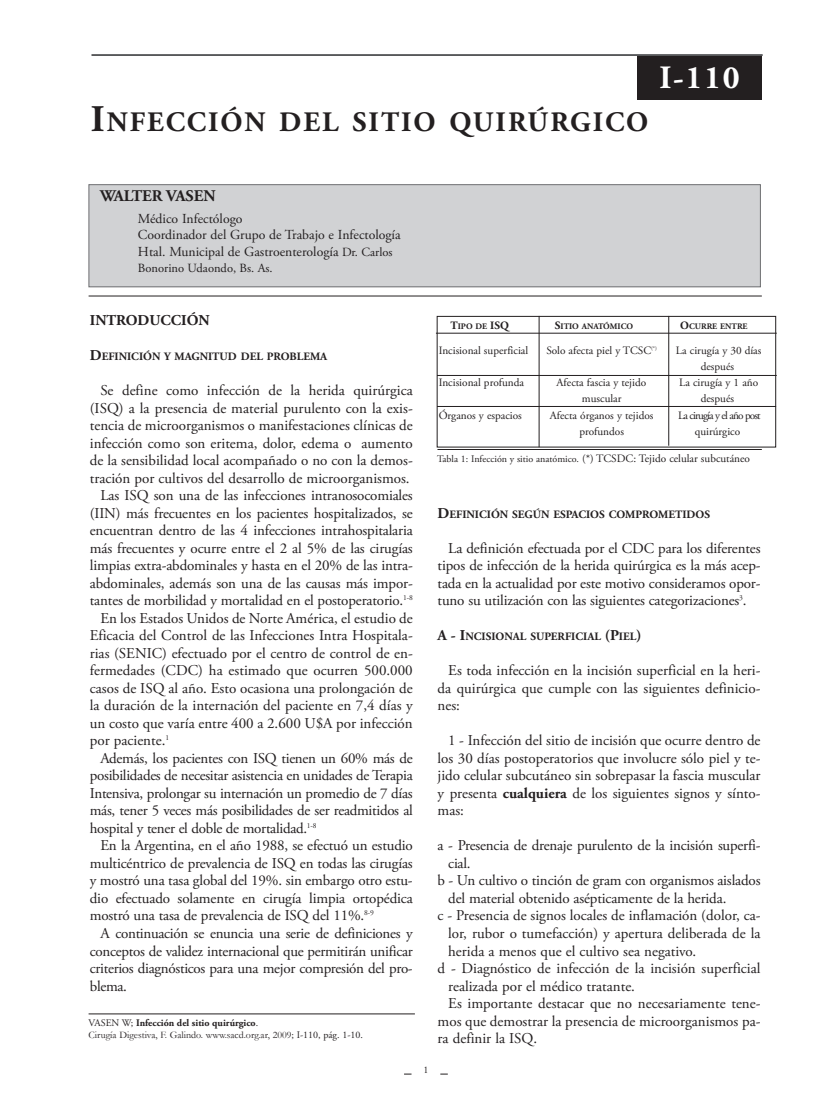
<style>
.page{position:relative;width:815px;height:1099px;background:#fff}
.page>*{position:absolute;margin:0;border:0;box-sizing:border-box;transform-origin:0 0}
.t1{font:700 32.5px "Adobe Garamond Pro";color:#fff}
.t2{font:700 28.12px "Adobe Garamond Pro";letter-spacing:.07em;color:#231f20}
.t3{font:700 16.25px "Adobe Garamond Pro";color:#231f20}
.t4{font:15px/17.5px "Adobe Garamond Pro";letter-spacing:-.01em;color:#231f20;text-align:justify}
.t5{font:700 15px "Adobe Garamond Pro";color:#231f20}
.t6{font:13.75px/16.2px "Adobe Garamond Pro";color:#231f20}
.t7{font:12.5px "Adobe Garamond Pro";color:#231f20}
.t8{font:11.25px/16.2px "Adobe Garamond Pro";color:#231f20;text-align:center}
.t9{font:700 11.25px "Adobe Garamond Pro";color:#231f20}
.t10{font:11.25px "Adobe Garamond Pro";letter-spacing:-.075em;color:#231f20}
.t11{font:10px "Adobe Garamond Pro";color:#231f20}
.t12{font:10px "Garamond";color:#231f20}
.t13{font:700 10px "Adobe Garamond Pro";color:#231f20}
.t14{font:700 8.5px "Adobe Garamond Pro";color:#231f20}
.s1{font-size:37.5px}
.s2{font-size:12.5px}
.s3{font-size:15px}
.s4{font-weight:400}
.s5{font-family:"Adobe Garamond Pro"}
.s6{font-size:11.25px}
.s7{font-weight:700}
</style>
<div class="page">
<div style="left:89px;top:185px;width:671px;height:101px;background:#d1d2d4"></div>
<div style="left:89px;top:184px;width:672px;height:103px;border:1px solid #6c6d70"></div>
<hr style="left:91px;top:54px;width:672px;height:2px;background:#57585a">
<hr style="left:89px;top:296px;width:673px;height:1px;background:#231f20">
<div style="left:637px;top:56px;width:124px;height:43px;background:#231f20"></div>
<hr style="left:89px;top:1013px;width:326px;height:1px;background:#231f20">
<div style="left:437px;top:316px;width:339px;height:131px;border:1px solid #231f20"></div>
<hr style="left:436px;top:333px;width:341px;height:1px;background:#231f20">
<hr style="left:539px;top:316px;width:1px;height:131px;background:#231f20">
<hr style="left:669px;top:316px;width:1px;height:130px;background:#231f20">
<hr style="left:437px;top:375px;width:340px;height:1px;background:#231f20">
<hr style="left:437px;top:406px;width:339px;height:1px;background:#231f20">
<hr style="left:437px;top:449px;width:325px;height:1px;background:#231f20">
<h2 class="t2" style="left:91px;top:111px;width:559px"><span class="s1">I</span>NFECCIÓN DEL SITIO QUIRÚRGICO</h2>
<h1 class="t1" style="left:659px;top:65px;width:82px">I-110</h1>
<p class="t3" style="left:100px;top:189px;width:117px">WALTER VASEN</p>
<p class="t6" style="left:138px;top:212px;width:264px">Médico Infectólogo<br>Coordinador del Grupo de Trabajo e Infectología<br>Htal. Municipal de Gastroenterología <span class="s2">Dr. Carlos</span></p>
<p class="t7" style="left:138px;top:263px;width:136px">Bonorino Udaondo, Bs. As.</p>
<p class="t5" style="left:90px;top:314px;width:121px">INTRODUCCIÓN</p>
<p class="t9" style="left:90px;top:352px;width:239px"><span class="s3">D</span>EFINICIÓN Y MAGNITUD DEL PROBLEMA</p>
<p class="t4" style="left:100px;top:383px;width:314px">Se define como infección de la herida quirúrgica</p>
<p class="t4" style="left:90px;top:400px;width:324px">(ISQ) a la presencia de material purulento con la exis-</p>
<p class="t4" style="left:90px;top:418px;width:324px">tencia de microorganismos o manifestaciones clínicas de</p>
<p class="t4" style="left:90px;top:435px;width:324px">infección como son eritema, dolor, edema o aumento</p>
<p class="t4" style="left:90px;top:453px;width:324px">de la sensibilidad local acompañado o no con la demos-</p>
<p class="t4" style="left:90px;top:470px;width:321px">tración por cultivos del desarrollo de microorganismos.</p>
<p class="t4" style="left:100px;top:488px;width:314px">Las ISQ son una de las infecciones intranosocomiales</p>
<p class="t4" style="left:90px;top:505px;width:324px">(IIN) más frecuentes en los pacientes hospitalizados, se</p>
<p class="t4" style="left:90px;top:523px;width:324px">encuentran dentro de las 4 infecciones intrahospitalaria</p>
<p class="t4" style="left:90px;top:540px;width:324px">más frecuentes y ocurre entre el 2 al 5% de las cirugías</p>
<p class="t4" style="left:90px;top:558px;width:324px">limpias extra-abdominales y hasta en el 20% de las intra-</p>
<p class="t4" style="left:90px;top:575px;width:324px">abdominales, además son una de las causas más impor-</p>
<p class="t4" style="left:90px;top:593px;width:324px">tantes de morbilidad y mortalidad en el postoperatorio.<sup>1-8</sup></p>
<p class="t4" style="left:100px;top:610px;width:314px">En los Estados Unidos de Norte América, el estudio de</p>
<p class="t4" style="left:90px;top:628px;width:324px">Eficacia del Control de las Infecciones Intra Hospitala-</p>
<p class="t4" style="left:90px;top:645px;width:324px">rias (SENIC) efectuado por el centro de control de en-</p>
<p class="t4" style="left:90px;top:663px;width:324px">fermedades (CDC) ha estimado que ocurren 500.000</p>
<p class="t4" style="left:90px;top:680px;width:324px">casos de ISQ al año. Esto ocasiona una prolongación de</p>
<p class="t4" style="left:90px;top:698px;width:324px">la duración de la internación del paciente en 7,4 días y</p>
<p class="t4" style="left:90px;top:715px;width:324px">un costo que varía entre 400 a 2.600 U$A por infección</p>
<p class="t4" style="left:90px;top:733px;width:81px">por paciente.<sup>1</sup></p>
<p class="t4" style="left:100px;top:750px;width:314px">Además, los pacientes con ISQ tienen un 60% más de</p>
<p class="t4" style="left:90px;top:768px;width:324px">posibilidades de necesitar asistencia en unidades de Terapia</p>
<p class="t4" style="left:90px;top:785px;width:324px">Intensiva, prolongar su internación un promedio de 7 días</p>
<p class="t4" style="left:90px;top:803px;width:324px">más, tener 5 veces más posibilidades de ser readmitidos al</p>
<p class="t4" style="left:90px;top:820px;width:228px">hospital y tener el doble de mortalidad.<sup>1-8</sup></p>
<p class="t4" style="left:100px;top:838px;width:314px">En la Argentina, en el año 1988, se efectuó un estudio</p>
<p class="t4" style="left:90px;top:855px;width:324px">multicéntrico de prevalencia de ISQ en todas las cirugías</p>
<p class="t4" style="left:90px;top:873px;width:324px">y mostró una tasa global del 19%. sin embargo otro estu-</p>
<p class="t4" style="left:90px;top:890px;width:324px">dio efectuado solamente en cirugía limpia ortopédica</p>
<p class="t4" style="left:90px;top:908px;width:286px">mostró una tasa de prevalencia de ISQ del 11%.<sup>8-9</sup></p>
<p class="t4" style="left:100px;top:925px;width:314px">A continuación se enuncia una serie de definiciones y</p>
<p class="t4" style="left:90px;top:943px;width:324px">conceptos de validez internacional que permitirán unificar</p>
<p class="t4" style="left:90px;top:960px;width:324px">criterios diagnósticos para una mejor compresión del pro-</p>
<p class="t4" style="left:90px;top:978px;width:39px">blema.</p>
<p class="t13" style="left:89px;top:1018px;width:171px"><span class="s4">VASEN W;</span> Infección del sitio quirúrgico<span class="s4">.</span></p>
<p class="t12" style="left:89px;top:1029px;width:276px">Cirugía Digestiva, F. Galindo. www.sacd.org.ar, 2009<span class="s5">; I-110, pág. 1-10.</span></p>
<p class="t14" style="left:451px;top:322px;width:60px"><span class="s6">T</span>IPO DE <span class="s6">ISQ</span></p>
<p class="t14" style="left:555px;top:322px;width:80px"><span class="s6">S</span>ITIO ANATÓMICO</p>
<p class="t14" style="left:680px;top:322px;width:69px"><span class="s6">O</span>CURRE ENTRE</p>
<p class="t8" style="left:439px;top:343px;width:91px">Incisional superficial</p>
<p class="t8" style="left:546px;top:343px;width:112px">Solo afecta piel y TCSC<sup>(*)</sup></p>
<p class="t8" style="left:676px;top:343px;width:87px">La cirugía y 30 días después</p>
<p class="t8" style="left:439px;top:375px;width:87px">Incisional profunda</p>
<p class="t8" style="left:557px;top:375px;width:91px">Afecta fascia y tejido</p>
<p class="t8" style="left:679px;top:375px;width:81px">La cirugía y 1 año</p>
<p class="t8" style="left:582px;top:391px;width:41px">muscular</p>
<p class="t8" style="left:701px;top:391px;width:35px">después</p>
<p class="t8" style="left:439px;top:408px;width:85px">Órganos y espacios</p>
<p class="t8" style="left:550px;top:408px;width:105px">Afecta órganos y tejidos</p>
<p class="t10" style="left:678px;top:410px;width:84px">La cirugía y el año post</p>
<p class="t8" style="left:579px;top:424px;width:46px">profundos</p>
<p class="t8" style="left:695px;top:424px;width:47px">quirúrgico</p>
<p class="t11" style="left:437px;top:455px;width:314px">Tabla 1: Infección y sitio anatómico. <span class="s6">(*) TCSDC: Tejido celular subcutáneo</span></p>
<p class="t11" style="left:424px;top:1065px;width:6px">1</p>
<p class="t9" style="left:438px;top:509px;width:274px"><span class="s3">D</span>EFINICIÓN SEGÚN ESPACIOS COMPROMETIDOS</p>
<p class="t4" style="left:438px;top:540px;width:324px;text-indent:11px">La definición efectuada por el CDC para los diferentes tipos de infección de la herida quirúrgica es la más acep&shy;tada en la actualidad por este motivo consideramos opor&shy;tuno su utilización con las siguientes categorizaciones<sup>3</sup>.</p>
<p class="t9" style="left:438px;top:632px;width:205px"><span class="s3">A - I</span>NCISIONAL SUPERFICIAL <span class="s3">(P</span>IEL<span class="s3">)</span></p>
<p class="t4" style="left:438px;top:663px;width:324px;text-indent:11px">Es toda infección en la incisión superficial en la heri&shy;da quirúrgica que cumple con las siguientes definicio&shy;nes:</p>
<p class="t4" style="left:438px;top:733px;width:324px;text-indent:11px">1 - Infección del sitio de incisión que ocurre dentro de los 30 días postoperatorios que involucre sólo piel y te&shy;jido celular subcutáneo sin sobrepasar la fascia muscular y presenta <span class="s7">cualquiera</span> de los siguientes signos y sínto&shy;mas:</p>
<p class="t4" style="left:438px;top:838px;width:324px">a - Presencia de drenaje purulento de la incisión superfi-</p>
<p class="t4" style="left:448px;top:855px;width:24px">cial.</p>
<p class="t4" style="left:438px;top:873px;width:324px">b - Un cultivo o tinción de gram con organismos aislados</p>
<p class="t4" style="left:448px;top:890px;width:280px">del material obtenido asépticamente de la herida.</p>
<p class="t4" style="left:438px;top:908px;width:324px">c - Presencia de signos locales de inflamación (dolor, ca-</p>
<p class="t4" style="left:448px;top:925px;width:314px">lor, rubor o tumefacción) y apertura deliberada de la</p>
<p class="t4" style="left:448px;top:943px;width:250px">herida a menos que el cultivo sea negativo.</p>
<p class="t4" style="left:438px;top:960px;width:324px">d - Diagnóstico de infección de la incisión superficial</p>
<p class="t4" style="left:448px;top:978px;width:188px">realizada por el médico tratante.</p>
<p class="t4" style="left:448px;top:995px;width:314px">Es importante destacar que no necesariamente tene-</p>
<p class="t4" style="left:438px;top:1013px;width:324px">mos que demostrar la presencia de microorganismos pa-</p>
<p class="t4" style="left:438px;top:1030px;width:101px">ra definir la ISQ.</p>
</div>
